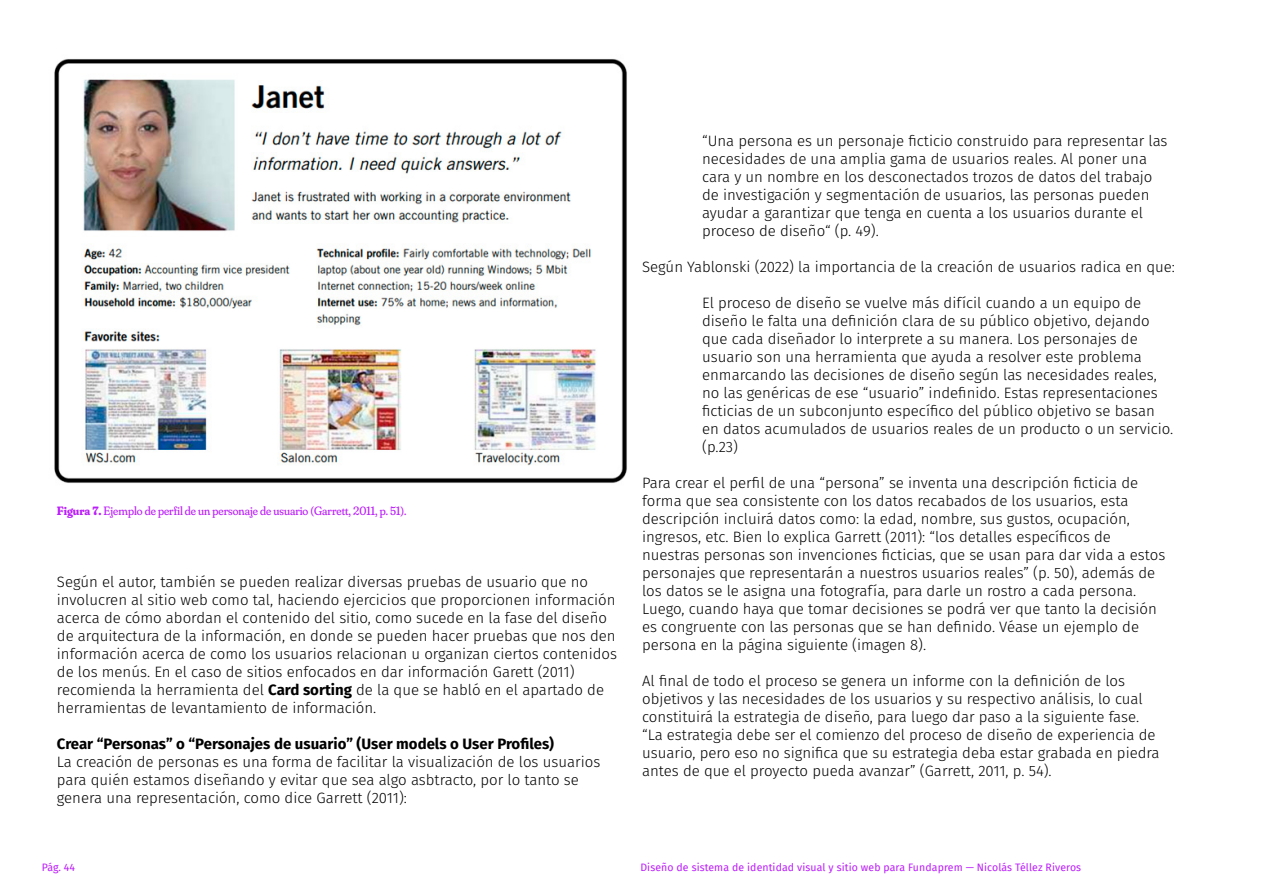
<style>
.page{position:relative;width:1263px;height:893px;background:#fff}
.page>*{position:absolute;margin:0;border:0;box-sizing:border-box;transform-origin:0 0}
.t1{font:300 15px/18px "Fira Sans";color:#000}
.t2{font:700 15px "Fira Sans";color:#000}
.t3{font:12px "Fraunces 144 pt Super Soft";color:#bb1dfa}
.t4{font:10.5px "Fira Sans";letter-spacing:.01em;color:#bb1dfa}
.s1{font-weight:700}
</style>
<div class="page">
<img style="left:54px;top:59px;width:573px;height:424px">
<p class="t3" style="left:57px;top:502px;width:351px"><span class="s1">Figura 7.</span> Ejemplo de perfil de un personaje de usuario (Garrett, 2011, p. 51).</p>
<p class="t1" style="left:57px;top:573px;width:562px">Según el autor, también se pueden realizar diversas pruebas de usuario que no involucren al sitio web como tal, haciendo ejercicios que proporcionen información acerca de cómo abordan el contenido del sitio, como sucede en la fase del diseño de arquitectura de la información, en donde se pueden hacer pruebas que nos den información acerca de como los usuarios relacionan u organizan ciertos contenidos de los menús. En el caso de sitios enfocados en dar información Garett (2011) recomienda la herramienta del <span class="s1">Card sorting</span> de la que se habló en el apartado de herramientas de levantamiento de información.</p>
<p class="t2" style="left:57px;top:731px;width:499px">Crear “Personas” o “Personajes de usuario” (User models o User Profiles)</p>
<p class="t1" style="left:57px;top:753px;width:545px">La creación de personas es una forma de facilitar la visualización de los usuarios para quién estamos diseñando y evitar que sea algo asbtracto, por lo tanto se genera una representación, como dice Garrett (2011):</p>
<p class="t1" style="left:702px;top:132px;width:467px">“Una persona es un personaje ficticio construido para representar las necesidades de una amplia gama de usuarios reales. Al poner una cara y un nombre en los desconectados trozos de datos del trabajo de investigación y segmentación de usuarios, las personas pueden ayudar a garantizar que tenga en cuenta a los usuarios durante el proceso de diseño“ (p. 49).</p>
<p class="t1" style="left:642px;top:258px;width:534px">Según Yablonski (2022) la importancia de la creación de usuarios radica en que:</p>
<p class="t1" style="left:702px;top:294px;width:473px">El proceso de diseño se vuelve más difícil cuando a un equipo de diseño le falta una definición clara de su público objetivo, dejando que cada diseñador lo interprete a su manera. Los personajes de usuario son una herramienta que ayuda a resolver este problema enmarcando las decisiones de diseño según las necesidades reales, no las genéricas de ese “usuario” indefinido. Estas representaciones ficticias de un subconjunto específico del público objetivo se basan en datos acumulados de usuarios reales de un producto o un servicio. (p.23)</p>
<p class="t1" style="left:642px;top:474px;width:525px">Para crear el perfil de una “persona” se inventa una descripción ficticia de forma que sea consistente con los datos recabados de los usuarios, esta descripción incluirá datos como: la edad, nombre, sus gustos, ocupación, ingresos, etc. Bien lo explica Garrett (2011): “los detalles específicos de nuestras personas son invenciones ficticias, que se usan para dar vida a estos personajes que representarán a nuestros usuarios reales” (p. 50), además de los datos se le asigna una fotografía, para darle un rostro a cada persona.<br>Luego, cuando haya que tomar decisiones se podrá ver que tanto la decisión es congruente con las personas que se han definido. Véase un ejemplo de persona en la página siguiente (imagen 8).</p>
<p class="t1" style="left:642px;top:672px;width:519px">Al final de todo el proceso se genera un informe con la definición de los objetivos y las necesidades de los usuarios y su respectivo análisis, lo cual constituirá la estrategia de diseño, para luego dar paso a la siguiente fase. “La estrategia debe ser el comienzo del proceso de diseño de experiencia de usuario, pero eso no significa que su estrategia deba estar grabada en piedra antes de que el proyecto pueda avanzar” (Garrett, 2011, p. 54).</p>
<p class="t4" style="left:42px;top:859px;width:35px">Pág. 44</p>
<p class="t4" style="left:640px;top:859px;width:442px">Diseño de sistema de identidad visual y sitio web para Fundaprem — Nicolás Téllez Riveros</p>
</div>
